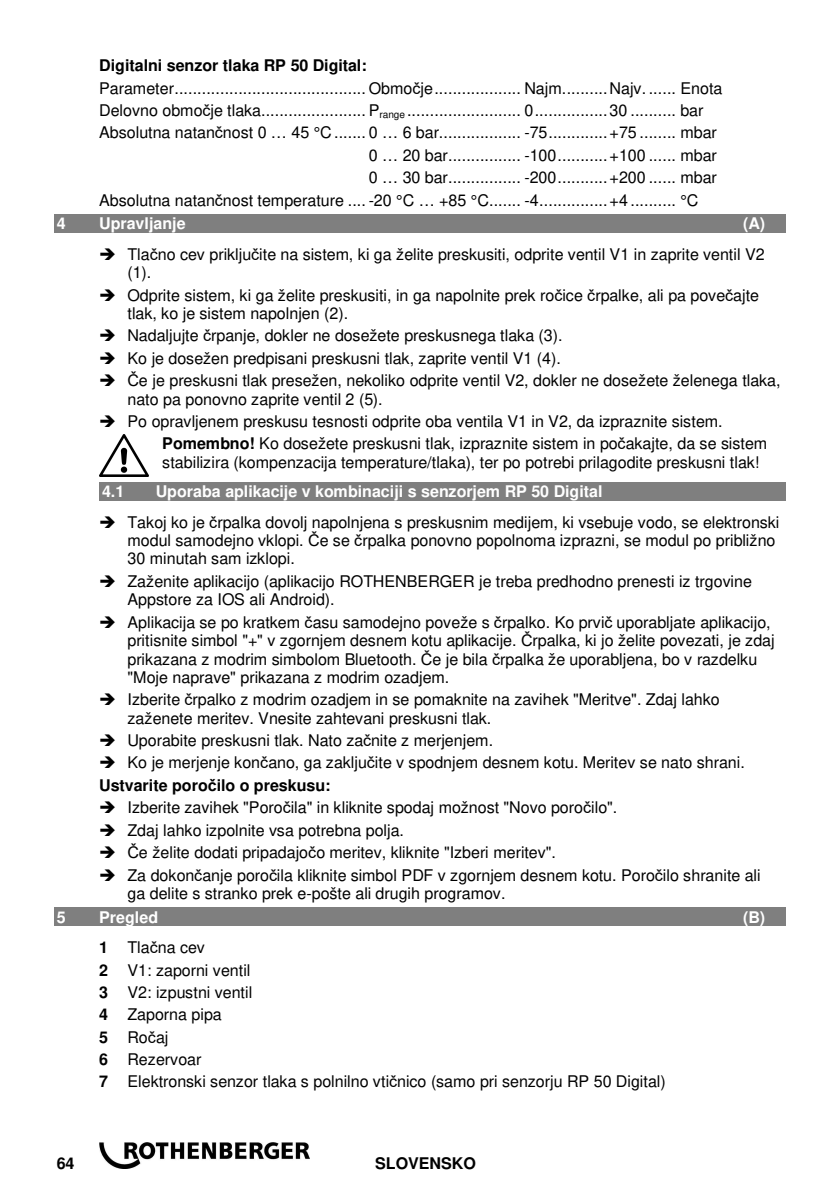
<style>
.page{position:relative;width:840px;height:1190px;background:#fff}
.page>*{position:absolute;margin:0;border:0;box-sizing:border-box;transform-origin:0 0}
.t1{font:16px/18.4px "Helvetica";letter-spacing:-.005em;color:#000}
.t2{font:700 16px "Helvetica";letter-spacing:-.005em;color:#fff}
.t3{font:700 16px "Helvetica";letter-spacing:-.005em;color:#000}
.s1{font-family:"Arial"}
.s2{font-weight:700}
.s3{font-family:"Arial";font-weight:700}
</style>
<div class="page">
<img style="left:99px;top:1142px;width:210px;height:26px">
<div style="left:54px;top:214px;width:731px;height:19px;background:#7f7f7f"></div>
<div style="left:99px;top:482px;width:686px;height:19px;background:#7f7f7f"></div>
<div style="left:54px;top:908px;width:731px;height:18px;background:#7f7f7f"></div>
<img style="left:99px;top:434px;width:49px;height:43px">
<p class="t3" style="left:99px;top:56px;width:269px">Digitalni senzor tlaka RP 50 Digital:</p>
<p class="t1" style="left:99px;top:79px;width:625px">Parameter .......................................... Obmo<span class="s1">č</span>je ................... Najm. ......... Najv. ...... Enota</p>
<p class="t1" style="left:99px;top:101px;width:606px">Delovno obmo<span class="s1">č</span>je tlaka ....................... P<sub>range</sub> ......................... 0 ................ 30 .......... bar</p>
<p class="t1" style="left:99px;top:123px;width:619px">Absolutna natan<span class="s1">č</span>nost 0 … 45 °C ....... 0 … 6 bar.................. -75 ............. +75 ........ mbar</p>
<p class="t1" style="left:369px;top:146px;width:350px">0 … 20 bar ................ -100 ........... +100 ...... mbar</p>
<p class="t1" style="left:369px;top:168px;width:350px">0 … 30 bar ................ -200 ........... +200 ...... mbar</p>
<p class="t1" style="left:99px;top:191px;width:601px">Absolutna natan<span class="s1">č</span>nost temperature .... -20 °C … +85 °C ....... -4 ............... +4 .......... °C</p>
<p class="t2" style="left:57px;top:214px;width:10px">4</p>
<p class="t2" style="left:99px;top:214px;width:88px">Upravljanje</p>
<p class="t2" style="left:743px;top:214px;width:24px">(A)</p>
<p class="t1" style="left:127px;top:245px;width:639px;text-indent:-28px">➔ Tla<span class="s1">č</span>no cev priklju<span class="s1">č</span>ite na sistem, ki ga želite preskusiti, odprite ventil V1 in zaprite ventil V2 (1).</p>
<p class="t1" style="left:127px;top:286px;width:633px;text-indent:-28px">➔ Odprite sistem, ki ga želite preskusiti, in ga napolnite prek ro<span class="s1">č</span>ice <span class="s1">č</span>rpalke, ali pa pove<span class="s1">č</span>ajte tlak, ko je sistem napolnjen (2).</p>
<p class="t1" style="left:99px;top:326px;width:465px">➔ Nadaljujte <span class="s1">č</span>rpanje, dokler ne dosežete preskusnega tlaka (3).</p>
<p class="t1" style="left:99px;top:349px;width:463px">➔ Ko je dosežen predpisani preskusni tlak, zaprite ventil V1 (4).</p>
<p class="t1" style="left:127px;top:371px;width:655px;text-indent:-28px">➔ <span class="s1">Č</span>e je preskusni tlak presežen, nekoliko odprite ventil V2, dokler ne dosežete želenega tlaka, nato pa ponovno zaprite ventil 2 (5).</p>
<p class="t1" style="left:162px;top:410px;width:606px;line-height:22.4px;text-indent:-63px">➔ Po opravljenem preskusu tesnosti odprite oba ventila V1 in V2, da izpraznite sistem.<br><span class="s2">Pomembno!</span> Ko dosežete preskusni tlak, izpraznite sistem in po<span class="s1">č</span>akajte, da se sistem</p>
<p class="t1" style="left:162px;top:453px;width:599px">stabilizira (kompenzacija temperature/tlaka), ter po potrebi prilagodite preskusni tlak!</p>
<p class="t2" style="left:102px;top:482px;width:24px">4.1</p>
<p class="t2" style="left:156px;top:482px;width:448px">Uporaba aplikacije v kombinaciji s senzorjem RP 50 Digital</p>
<p class="t1" style="left:127px;top:513px;width:654px;text-indent:-28px">➔ Takoj ko je <span class="s1">č</span>rpalka dovolj napolnjena s preskusnim medijem, ki vsebuje vodo, se elektronski modul samodejno vklopi. <span class="s1">Č</span>e se <span class="s1">č</span>rpalka ponovno popolnoma izprazni, se modul po približno<br>30 minutah sam izklopi.</p>
<p class="t1" style="left:127px;top:572px;width:626px;text-indent:-28px">➔ Zaženite aplikacijo (aplikacijo ROTHENBERGER je treba predhodno prenesti iz trgovine<br>Appstore za IOS ali Android).</p>
<p class="t1" style="left:127px;top:613px;width:649px;text-indent:-28px">➔ Aplikacija se po kratkem <span class="s1">č</span>asu samodejno poveže s <span class="s1">č</span>rpalko. Ko prvi<span class="s1">č</span> uporabljate aplikacijo, pritisnite simbol "+" v zgornjem desnem kotu aplikacije. <span class="s1">Č</span>rpalka, ki jo želite povezati, je zdaj prikazana z modrim simbolom Bluetooth. <span class="s1">Č</span>e je bila <span class="s1">č</span>rpalka že uporabljena, bo v razdelku "Moje naprave" prikazana z modrim ozadjem.</p>
<p class="t1" style="left:127px;top:690px;width:594px;text-indent:-28px">➔ Izberite <span class="s1">č</span>rpalko z modrim ozadjem in se pomaknite na zavihek "Meritve". Zdaj lahko zaženete meritev. Vnesite zahtevani preskusni tlak.</p>
<p class="t1" style="left:99px;top:731px;width:395px">➔ Uporabite preskusni tlak. Nato za<span class="s1">č</span>nite z merjenjem.</p>
<p class="t1" style="left:99px;top:751px;width:647px;line-height:22.6px">➔ Ko je merjenje kon<span class="s1">č</span>ano, ga zaklju<span class="s1">č</span>ite v spodnjem desnem kotu. Meritev se nato shrani.<br><span class="s2">Ustvarite poro</span><span class="s3">č</span><span class="s2">ilo o preskusu:</span></p>
<p class="t1" style="left:99px;top:798px;width:520px">➔ Izberite zavihek "Poro<span class="s1">č</span>ila" in kliknite spodaj možnost "Novo poro<span class="s1">č</span>ilo".</p>
<p class="t1" style="left:99px;top:821px;width:306px">➔ Zdaj lahko izpolnite vsa potrebna polja.</p>
<p class="t1" style="left:99px;top:843px;width:458px">➔ <span class="s1">Č</span>e želite dodati pripadajo<span class="s1">č</span>o meritev, kliknite "Izberi meritev".</p>
<p class="t1" style="left:127px;top:866px;width:635px;text-indent:-28px">➔ Za dokon<span class="s1">č</span>anje poro<span class="s1">č</span>ila kliknite simbol PDF v zgornjem desnem kotu. Poro<span class="s1">č</span>ilo shranite ali ga delite s stranko prek e-pošte ali drugih programov.</p>
<p class="t2" style="left:57px;top:908px;width:10px">5</p>
<p class="t2" style="left:99px;top:908px;width:61px">Pregled</p>
<p class="t2" style="left:743px;top:908px;width:24px">(B)</p>
<p class="t1" style="left:99px;top:936px;width:568px;line-height:22.4px"><span class="s2">1</span> Tla<span class="s1">č</span>na cev<br><span class="s2">2</span> V1: zaporni ventil<br><span class="s2">3</span> V2: izpustni ventil<br><span class="s2">4</span> Zaporna pipa<br><span class="s2">5</span> Ro<span class="s1">č</span>aj<br><span class="s2">6</span> Rezervoar<br><span class="s2">7</span> Elektronski senzor tlaka s polnilno vti<span class="s1">č</span>nico (samo pri senzorju RP 50 Digital)</p>
<p class="t3" style="left:57px;top:1154px;width:19px">64</p>
<p class="t3" style="left:375px;top:1154px;width:102px">SLOVENSKO</p>
</div>
